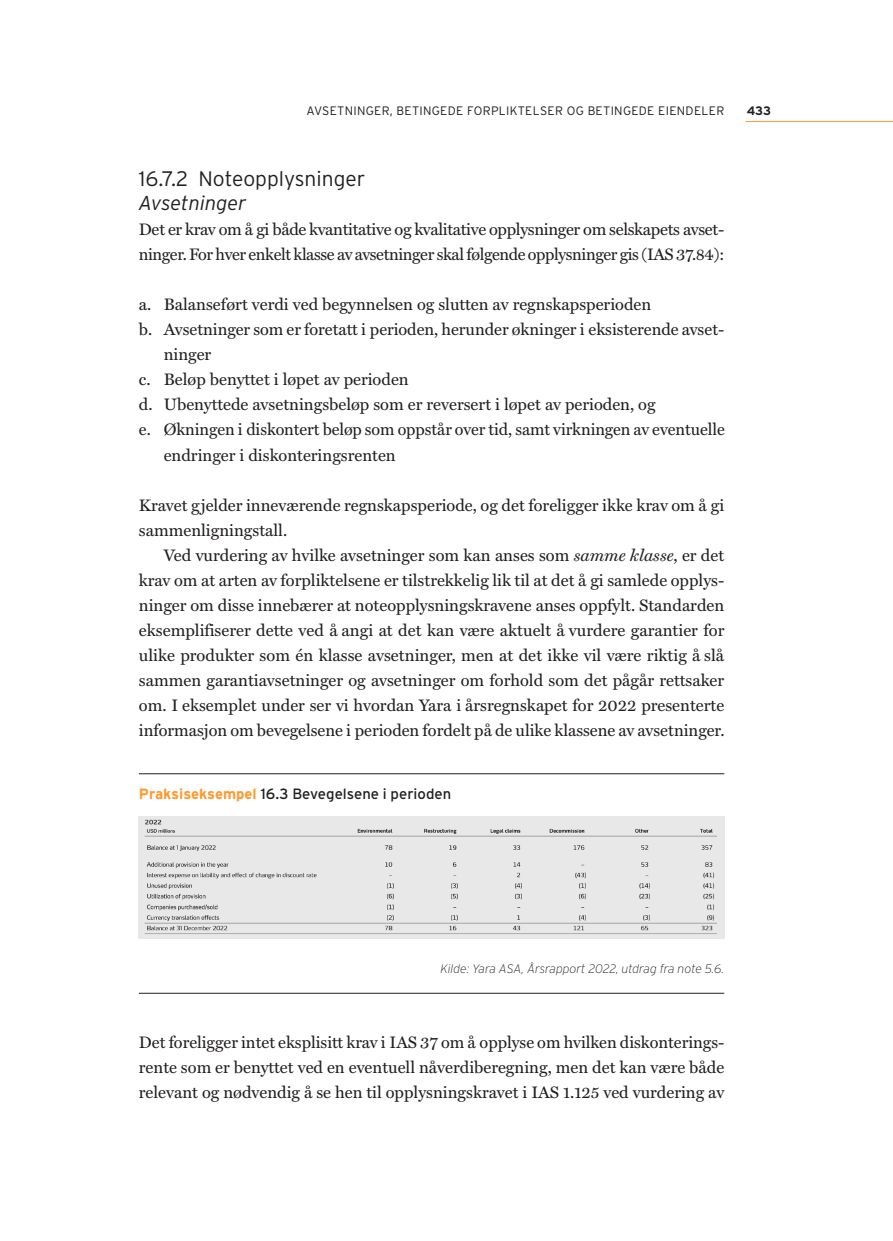
<style>
.page{position:relative;width:893px;height:1241px;background:#fff}
.page>*{position:absolute;margin:0;border:0;box-sizing:border-box;transform-origin:0 0}
.m2t_t{font:300 21px "Interstate";color:#231f20}
.m3t-_t{font:italic 300 20.12px "Interstate";color:#231f20}
.b1a_f{font:16.8px/25px "Miller Text";color:#231f20;text-align:justify}
.b1af_f{font:16.8px/25px "Miller Text";color:#231f20}
.b1l_f{font:16.8px/25px "Miller Text";color:#231f20}
.b1af-_f{font:16.8px/25px "Miller Text";letter-spacing:-.025em;color:#231f20}
.b1lf_f{font:16.8px "Miller Text";color:#231f20}
.r1_f_m1t_t{font:14.88px "Interstate";color:#231f20}
.t1{font:300 12.25px "Interstate";letter-spacing:.025em;color:#231f20}
.r1k_f{font:italic 200 12.25px "Interstate";color:#231f20}
.t2{font:700 12.25px "Interstate";color:#231f20}
.s1{font-style:italic}
.s2{font-weight:700;color:#ff992e}
</style>
<div class="page">
<hr style="left:745px;top:121px;width:148px;height:1px;background:#ff992e">
<hr style="left:139px;top:773px;width:585px;height:1px;background:#231f20">
<hr style="left:139px;top:992px;width:585px;height:1px;background:#231f20">
<img style="left:139px;top:816px;width:585px;height:121px">
<p class="t1" style="left:306px;top:104px;width:419px">AVSETNINGER, BETINGEDE FORPLIKTELSER OG BETINGEDE EIENDELER</p>
<p class="t2" style="left:747px;top:104px;width:26px">433</p>
<p class="m2t_t" style="left:139px;top:165px;width:228px">16.7.2 NOTEOPPLYSNINGER</p>
<p class="m3t-_t" style="left:139px;top:192px;width:109px">Avsetninger</p>
<p class="b1af-_f" style="left:139px;top:217px;width:587px">Det er krav om å gi både kvantitative og kvalitative opplysninger om selskapets avset&shy;ninger. For hver enkelt klasse av avsetninger skal følgende opplysninger gis (IAS 37.84):</p>
<p class="b1lf_f" style="left:139px;top:295px;width:514px">a. Balanseført verdi ved begynnelsen og slutten av regnskapsperioden</p>
<p class="b1l_f" style="left:164px;top:317px;width:562px;text-indent:-25px">b. Avsetninger som er foretatt i perioden, herunder økninger i eksisterende avset&shy;ninger</p>
<p class="b1l_f" style="left:139px;top:367px;width:271px">c. Beløp benyttet i løpet av perioden</p>
<p class="b1l_f" style="left:139px;top:392px;width:518px">d. Ubenyttede avsetningsbeløp som er reversert i løpet av perioden, og</p>
<p class="b1l_f" style="left:164px;top:417px;width:563px;text-indent:-25px">e. Økningen i diskontert beløp som oppstår over tid, samt virkningen av eventuelle endringer i diskonteringsrenten</p>
<p class="b1af_f" style="left:139px;top:492px;width:587px">Kravet gjelder inneværende regnskapsperiode, og det foreligger ikke krav om å gi sammenligningstall.</p>
<p class="b1a_f" style="left:139px;top:542px;width:587px;text-indent:25px">Ved vurdering av hvilke avsetninger som kan anses som <span class="s1">samme klasse</span>, er det krav om at arten av forpliktelsene er tilstrekkelig lik til at det å gi samlede opplys&shy;ninger om disse innebærer at noteopplysningskravene anses oppfylt. Standarden eksemplifiserer dette ved å angi at det kan være aktuelt å vurdere garantier for ulike produkter som én klasse avsetninger, men at det ikke vil være riktig å slå sammen garantiavsetninger og avsetninger om forhold som det pågår rettsaker om. I eksemplet under ser vi hvordan Yara i årsregnskapet for 2022 presenterte informasjon om bevegelsene i perioden fordelt på de ulike klassene av avsetninger.</p>
<p class="r1_f_m1t_t" style="left:139px;top:785px;width:314px"><span class="s2">Praksiseksempel</span> 16.3 Bevegelsene i perioden</p>
<p class="r1k_f" style="left:440px;top:961px;width:285px">Kilde: Yara ASA, Årsrapport 2022, utdrag fra note 5.6.</p>
<p class="b1af_f" style="left:139px;top:1030px;width:587px;text-align:justify">Det foreligger intet eksplisitt krav i IAS 37 om å opplyse om hvilken diskonterings&shy;rente som er benyttet ved en eventuell nåverdiberegning, men det kan være både relevant og nødvendig å se hen til opplysningskravet i IAS 1.125 ved vurdering av</p>
</div>
